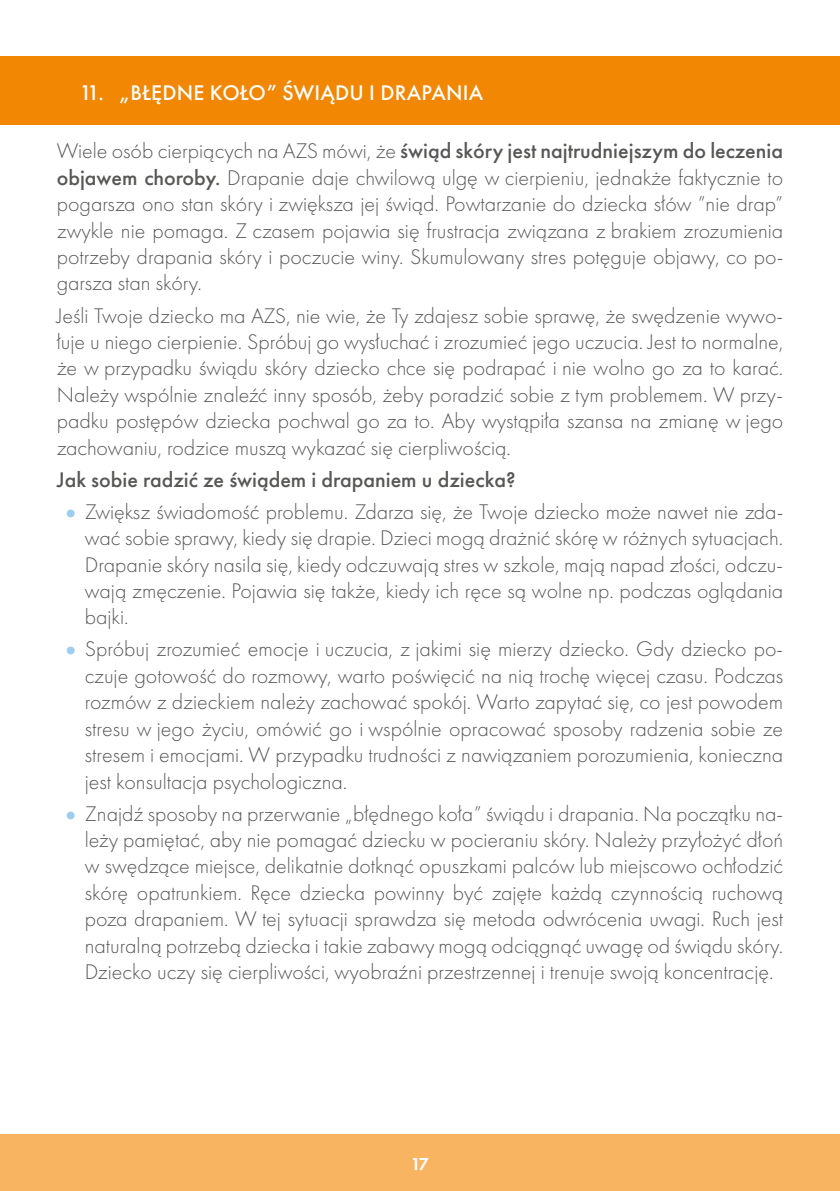
<style>
.page{position:relative;width:840px;height:1191px;background:#fff}
.page>*{position:absolute;margin:0;border:0;box-sizing:border-box;transform-origin:0 0}
.t1{font:300 22px/26.4px "Futura PT";color:#575756;text-align:justify}
.t2{font:500 22px "Futura PT";color:#575756}
.t3{font:500 22px "Futura PT";letter-spacing:.01em;color:#fff}
.t4{font:600 18px "Futura PT";color:#fff}
.s1{font-weight:500}
.s2{font-size:28px;color:#9dcdef}
</style>
<div class="page">
<div style="left:0;top:1134px;width:839px;height:57px;background:#f8b461"></div>
<div style="left:0;top:57px;width:839px;height:68px;background:#f18703"></div>
<p class="t3" style="left:79px;top:79px;width:405px">11. „BŁĘDNE KOŁO” ŚWIĄDU I DRAPANIA</p>
<p class="t1" style="left:57px;top:138px;width:727px">Wiele osób cierpiących na AZS mówi, że <span class="s1">świąd skóry jest najtrudniejszym do leczenia objawem choroby.</span> Drapanie daje chwilową ulgę w cierpieniu, jednakże faktycznie to pogarsza ono stan skóry i zwiększa jej świąd. Powtarzanie do dziecka słów ”nie drap” zwykle nie pomaga. Z czasem pojawia się frustracja związana z brakiem zrozumienia potrzeby drapania skóry i poczucie winy. Skumulowany stres potęguje objawy, co po&shy;garsza stan skóry.</p>
<p class="t1" style="left:57px;top:302px;width:727px">Jeśli Twoje dziecko ma AZS, nie wie, że Ty zdajesz sobie sprawę, że swędzenie wywo&shy;łuje u niego cierpienie. Spróbuj go wysłuchać i zrozumieć jego uczucia. Jest to normalne, że w przypadku świądu skóry dziecko chce się podrapać i nie wolno go za to karać.<br>Należy wspólnie znaleźć inny sposób, żeby poradzić sobie z tym problemem. W przy&shy;padku postępów dziecka pochwal go za to. Aby wystąpiła szansa na zmianę w jego zachowaniu, rodzice muszą wykazać się cierpliwością.</p>
<p class="t2" style="left:57px;top:466px;width:460px">Jak sobie radzić ze świądem i drapaniem u dziecka?</p>
<p class="t1" style="left:85px;top:498px;width:699px;text-indent:-28px"><span class="s2">•</span>Zwiększ świadomość problemu. Zdarza się, że Twoje dziecko może nawet nie zda&shy;wać sobie sprawy, kiedy się drapie. Dzieci mogą drażnić skórę w różnych sytuacjach.<br>Drapanie skóry nasila się, kiedy odczuwają stres w szkole, mają napad złości, odczu&shy;wają zmęczenie. Pojawia się także, kiedy ich ręce są wolne np. podczas oglądania bajki.</p>
<p class="t1" style="left:85px;top:636px;width:699px;text-indent:-28px"><span class="s2">•</span>Spróbuj zrozumieć emocje i uczucia, z jakimi się mierzy dziecko. Gdy dziecko po&shy;czuje gotowość do rozmowy, warto poświęcić na nią trochę więcej czasu. Podczas rozmów z dzieckiem należy zachować spokój. Warto zapytać się, co jest powodem stresu w jego życiu, omówić go i wspólnie opracować sposoby radzenia sobie ze stresem i emocjami. W przypadku trudności z nawiązaniem porozumienia, konieczna jest konsultacja psychologiczna.</p>
<p class="t1" style="left:85px;top:800px;width:699px;text-indent:-28px"><span class="s2">•</span>Znajdź sposoby na przerwanie „błędnego koła” świądu i drapania. Na początku na&shy;leży pamiętać, aby nie pomagać dziecku w pocieraniu skóry. Należy przyłożyć dłoń w swędzące miejsce, delikatnie dotknąć opuszkami palców lub miejscowo ochłodzić skórę opatrunkiem. Ręce dziecka powinny być zajęte każdą czynnością ruchową poza drapaniem. W tej sytuacji sprawdza się metoda odwrócenia uwagi. Ruch jest naturalną potrzebą dziecka i takie zabawy mogą odciągnąć uwagę od świądu skóry.<br>Dziecko uczy się cierpliwości, wyobraźni przestrzennej i trenuje swoją koncentrację.</p>
<p class="t4" style="left:410px;top:1152px;width:20px">17</p>
</div>
